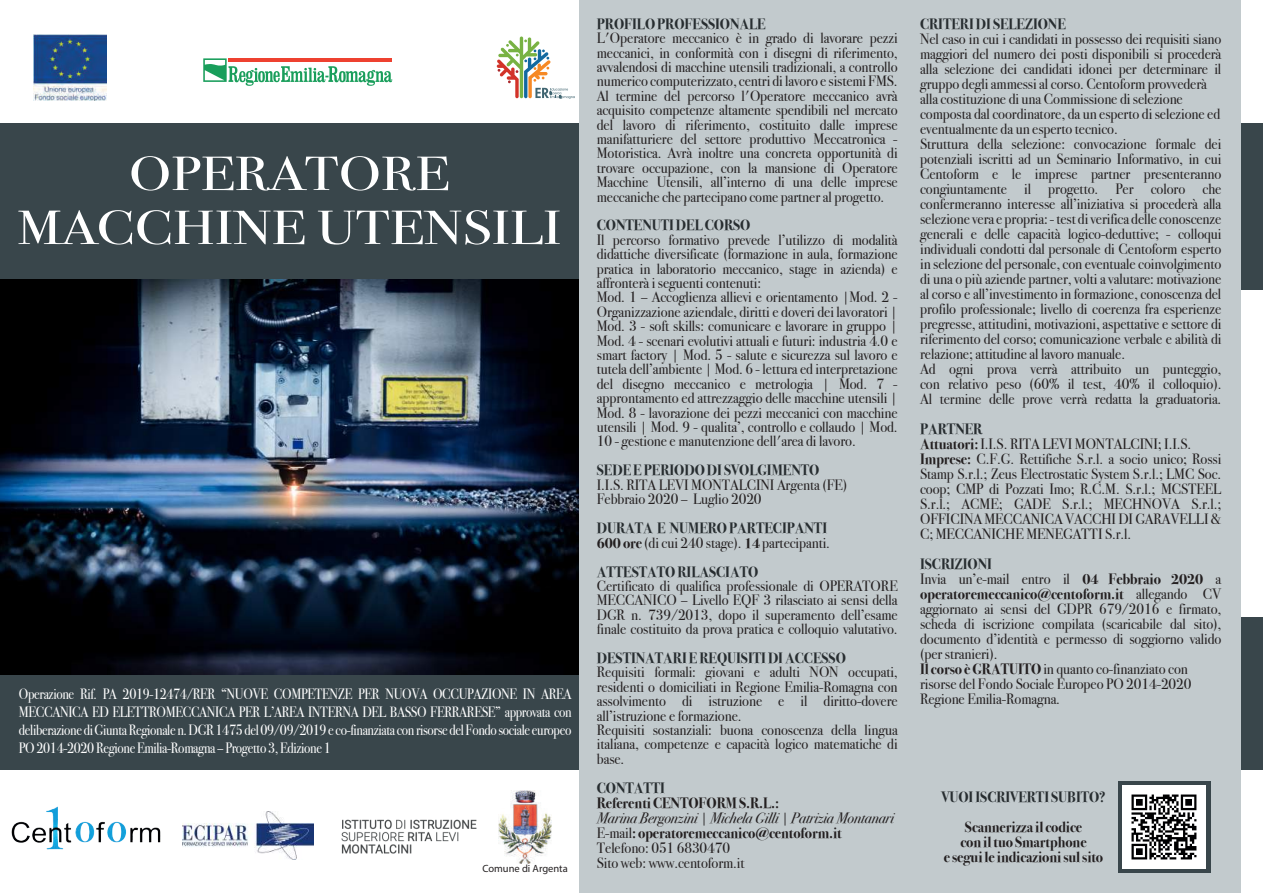
<style>
.page{position:relative;width:1263px;height:893px;background:#fff}
.page>*{position:absolute;margin:0;border:0;box-sizing:border-box;transform-origin:0 0}
.t1{font:48px/54px "Bodoni Svty Two ITCTT";color:#fff;text-align:center;scale:1.22 1}
.t2{font:15px/15px "Bodoni Svty Two ITCTT";letter-spacing:-.005em;color:#231f20;scale:.96 1}
.t3{font:15px/18px "Bodoni Svty Two ITCTT";letter-spacing:-.025em;color:#fff;text-align:justify;scale:.88 1}
.t4{font:700 15px "Bodoni Svty Two ITCTT";letter-spacing:-.005em;color:#272d30;scale:.96 1}
.t5{font:700 15px/15px "Bodoni Svty Two OSITCTT";letter-spacing:-.005em;color:#231f20;text-align:center;scale:.96 1}
.t6{font:700 15px "Bodoni Svty Two ITCTT";letter-spacing:-.005em;color:#231f20;scale:.96 1}
.t7{font:700 15px "Bodoni Svty Two OSITCTT";letter-spacing:-.005em;color:#272d30;scale:.96 1}
.t8{font:10.5px "Myriad Pro";color:#231f20}
.s1{font-weight:700;color:#272d30}
.s2{font-weight:700}
.s3{font-style:italic}
</style>
<div class="page">
<div style="left:0;top:617px;width:1263px;height:152px;background:#39464b"></div>
<div style="left:0;top:123px;width:1263px;height:167px;background:#39464b"></div>
<div style="left:579px;top:0;width:661px;height:893px;background:#c2cacd"></div>
<img style="left:34px;top:35px;width:72px;height:65px">
<svg style="left:203px;top:58px;width:189px;height:28px"></svg>
<svg style="left:497px;top:37px;width:78px;height:62px"></svg>
<img style="left:12px;top:807px;width:148px;height:43px">
<svg style="left:1118px;top:781px;width:92px;height:91px;background:#586367"></svg>
<img style="left:0;top:280px;width:579px;height:394px">
<img style="left:341px;top:819px;width:136px;height:35px">
<img style="left:1123px;top:785px;width:82px;height:83px">
<img style="left:182px;top:811px;width:131px;height:49px">
<img style="left:499px;top:790px;width:52px;height:74px">
<h1 class="t1" style="left:17px;top:142px;width:448px">OPERATORE<br>MACCHINE UTENSILI</h1>
<p class="t3" style="left:19px;top:684px;width:629px">Operazione Rif. PA 2019-12474/RER “NUOVE COMPETENZE PER NUOVA OCCUPAZIONE IN AREA MECCANICA ED ELETTROMECCANICA PER L’AREA INTERNA DEL BASSO FERRARESE” approvata con deliberazione di Giunta Regionale n. DGR 1475 del 09/09/2019 e co-finanziata con risorse del Fondo sociale europeo PO 2014-2020 Regione Emilia-Romagna – Progetto 3, Edizione 1</p>
<p class="t8" style="left:482px;top:862px;width:87px">Comune di Argenta</p>
<p class="t4" style="left:597px;top:11px;width:178px">PROFILO PROFESSIONALE</p>
<p class="t2" style="left:597px;top:29px;width:315px;line-height:14.4px;text-align:justify">L'Operatore meccanico è in grado di lavorare pezzi meccanici, in conformità con i disegni di riferimento, avvalendosi di macchine utensili tradizionali, a controllo numerico computerizzato, centri di lavoro e sistemi FMS.<br>Al termine del percorso l'Operatore meccanico avrà acquisito competenze altamente spendibili nel mercato del lavoro di riferimento, costituito dalle imprese manifatturiere del settore produttivo Meccatronica - Motoristica. Avrà inoltre una concreta opportunità di trovare occupazione, con la mansione di Operatore Macchine Utensili, all’interno di una delle imprese meccaniche che partecipano come partner al progetto.</p>
<p class="t4" style="left:597px;top:213px;width:162px">CONTENUTI DEL CORSO</p>
<p class="t2" style="left:597px;top:231px;width:315px;line-height:14.4px">Il percorso formativo prevede l’utilizzo di modalità didattiche diversificate (formazione in aula, formazione pratica in laboratorio meccanico, stage in azienda) e affronterà i seguenti contenuti:<br>Mod. 1 – Accoglienza allievi e orientamento |Mod. 2 - Organizzazione aziendale, diritti e doveri dei lavoratori | Mod. 3 - soft skills: comunicare e lavorare in gruppo | Mod. 4 - scenari evolutivi attuali e futuri: industria 4.0 e smart factory | Mod. 5 - salute e sicurezza sul lavoro e tutela dell’ambiente | Mod. 6 - lettura ed interpretazione del disegno meccanico e metrologia | Mod. 7 - approntamento ed attrezzaggio delle macchine utensili | Mod. 8 - lavorazione dei pezzi meccanici con macchine utensili | Mod. 9 - qualita’, controllo e collaudo | Mod.<br>10 - gestione e manutenzione dell'area di lavoro.</p>
<p class="t4" style="left:597px;top:458px;width:233px">SEDE E PERIODO DI SVOLGIMENTO</p>
<p class="t2" style="left:597px;top:476px;width:262px;line-height:14.4px">I.I.S. RITA LEVI MONTALCINI Argenta (FE)<br>Febbraio 2020 – Luglio 2020</p>
<p class="t2" style="left:597px;top:519px;width:244px;line-height:14.4px"><span class="s1">DURATA E NUMERO PARTECIPANTI<br></span><span class="s2">600 ore</span> (di cui 240 stage). <span class="s2">14</span> partecipanti.</p>
<p class="t4" style="left:597px;top:559px;width:170px">ATTESTATO RILASCIATO</p>
<p class="t2" style="left:597px;top:577px;width:315px;line-height:14.4px;text-align:justify">Certificato di qualifica professionale di OPERATORE MECCANICO – Livello EQF 3 rilasciato ai sensi della DGR n. 739/2013, dopo il superamento dell’esame finale costituito da prova pratica e colloquio valutativo.</p>
<p class="t4" style="left:597px;top:645px;width:261px">DESTINATARI E REQUISITI DI ACCESSO</p>
<p class="t2" style="left:597px;top:663px;width:315px;line-height:14.4px">Requisiti formali: giovani e adulti NON occupati, residenti o domiciliati in Regione Emilia-Romagna con assolvimento di istruzione e il diritto-dovere all’istruzione e formazione.<br>Requisiti sostanziali: buona conoscenza della lingua italiana, competenze e capacità logico matematiche di base.</p>
<p class="t4" style="left:597px;top:776px;width:73px">CONTATTI</p>
<p class="t6" style="left:597px;top:791px;width:191px">Referenti CENTOFORM S.R.L.:</p>
<p class="t2" style="left:597px;top:809px;width:311px"><span class="s3">Marina Bergonzini | Michela Gilli | Patrizia Montanari </span>E-mail<span class="s2">: operatoremeccanico@centoform.it </span>Telefono: 051 6830470<br>Sito web: www.centoform.it</p>
<p class="t4" style="left:920px;top:11px;width:153px">CRITERI DI SELEZIONE</p>
<p class="t2" style="left:920px;top:30px;width:315px">Nel caso in cui i candidati in possesso dei requisiti siano maggiori del numero dei posti disponibili si procederà alla selezione dei candidati idonei per determinare il gruppo degli ammessi al corso. Centoform provvederà alla costituzione di una Commissione di selezione composta dal coordinatore, da un esperto di selezione ed eventualmente da un esperto tecnico.<br>Struttura della selezione: convocazione formale dei potenziali iscritti ad un Seminario Informativo, in cui Centoform e le imprese partner presenteranno congiuntamente il progetto. Per coloro che confermeranno interesse all’iniziativa si procederà alla selezione vera e propria: - test di verifica delle conoscenze generali e delle capacità logico-deduttive; - colloqui individuali condotti dal personale di Centoform esperto in selezione del personale, con eventuale coinvolgimento di una o più aziende partner, volti a valutare: motivazione al corso e all’investimento in formazione, conoscenza del profilo professionale; livello di coerenza fra esperienze pregresse, attitudini, motivazioni, aspettative e settore di riferimento del corso; comunicazione verbale e abilità di relazione; attitudine al lavoro manuale.<br>Ad ogni prova verrà attribuito un punteggio, con relativo peso (60% il test, 40% il colloquio).<br>Al termine delle prove verrà redatta la graduatoria.</p>
<p class="t2" style="left:920px;top:420px;width:315px"><span class="s1">PARTNER<br></span><span class="s2">Attuatori:</span> I.I.S. RITA LEVI MONTALCINI; I.I.S.<br><span class="s2">Imprese:</span> C.F.G. Rettifiche S.r.l. a socio unico; Rossi Stamp S.r.l.; Zeus Electrostatic System S.r.l.; LMC Soc. coop; CMP di Pozzati Imo; R.C.M. S.r.l.; MCSTEEL S.r.l.; ACME; GADE S.r.l.; MECHNOVA S.r.l.; OFFICINA MECCANICA VACCHI DI GARAVELLI &amp; C; MECCANICHE MENEGATTI S.r.l.</p>
<p class="t2" style="left:920px;top:555px;width:315px"><span class="s1">ISCRIZIONI<br></span>Invia un’e-mail entro il <span class="s2">04 Febbraio 2020</span> a <span class="s2">operatoremeccanico@centoform.it</span> allegando CV aggiornato ai sensi del GDPR 679/2016 e firmato, scheda di iscrizione compilata (scaricabile dal sito), documento d’identità e permesso di soggiorno valido (per stranieri).<br><span class="s2">Il corso è GRATUITO</span> in quanto co-finanziato con risorse del Fondo Sociale Europeo PO 2014-2020<br>Regione Emilia-Romagna.</p>
<p class="t7" style="left:941px;top:788px;width:173px">VUOI ISCRIVERTI SUBITO?</p>
<p class="t5" style="left:944px;top:819px;width:167px">Scannerizza il codice<br>con il tuo Smartphone<br>e segui le indicazioni sul sito</p>
</div>
